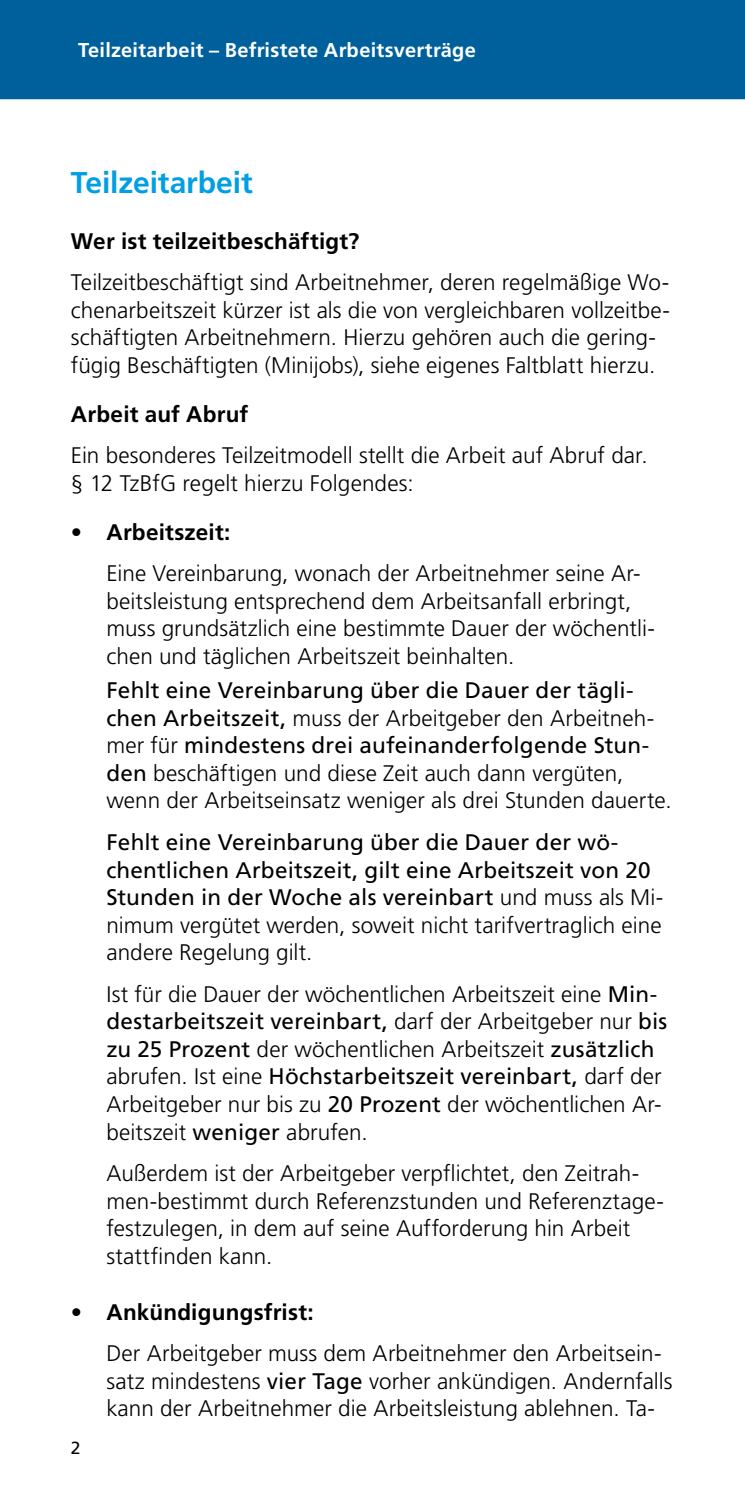
<style>
.page{position:relative;width:745px;height:1489px;background:#fff}
.page>*{position:absolute;margin:0;border:0;box-sizing:border-box;transform-origin:0 0}
.Headline_1{font:700 30px "Frutiger LT Pro";letter-spacing:-.005em;color:#009fe3}
.t1{font:300 22.5px/27.5px "Frutiger LT Pro";letter-spacing:.005em;color:#000}
.t2{font:22.5px/27.5px "Frutiger LT Pro";letter-spacing:.005em;color:#000}
.Headline_2{font:700 22.5px "Frutiger LT Pro";letter-spacing:.01em;color:#000}
.t3{font:700 20px "Frutiger LT Pro";letter-spacing:.015em;color:#fff}
.t4{font:17.5px "Frutiger LT Pro";color:#000}
.s1{font-weight:300}
.s2{font-weight:400}
</style>
<div class="page">
<div style="left:0;top:0;width:744px;height:99px;background:#00609c"></div>
<p class="t3" style="left:78px;top:38px;width:399px">Teilzeitarbeit – Befristete Arbeitsverträge</p>
<p class="Headline_1" style="left:71px;top:164px;width:183px">Teilzeitarbeit</p>
<p class="Headline_2" style="left:71px;top:227px;width:289px">Wer ist teilzeitbeschäftigt?</p>
<p class="t1" style="left:71px;top:269px;width:600px">Teilzeitbeschäftigt sind Arbeitnehmer, deren regelmäßige Wo&shy;chenarbeitszeit kürzer ist als die von vergleichbaren vollzeitbe&shy;schäftigten Arbeitnehmern. Hierzu gehören auch die gering&shy;fügig Beschäftigten (Minijobs), siehe eigenes Faltblatt hierzu.</p>
<p class="Headline_2" style="left:71px;top:400px;width:179px">Arbeit auf Abruf</p>
<p class="t1" style="left:71px;top:442px;width:578px">Ein besonderes Teilzeitmodell stellt die Arbeit auf Abruf dar. § 12 TzBfG regelt hierzu Folgendes:</p>
<p class="Headline_2" style="left:71px;top:518px;width:161px"><span class="s1">•</span> Arbeitszeit:</p>
<p class="t1" style="left:106px;top:560px;width:549px">Eine Vereinbarung, wonach der Arbeitnehmer seine Ar&shy;beitsleistung entsprechend dem Arbeitsanfall erbringt, muss grundsätzlich eine bestimmte Dauer der wöchentli&shy;chen und täglichen Arbeitszeit beinhalten.</p>
<p class="t1" style="left:106px;top:677px;width:566px"><span class="s2">Fehlt eine Vereinbarung über die Dauer der tägli&shy;chen Arbeitszeit,</span> muss der Arbeitgeber den Arbeitneh&shy;mer für <span class="s2">mindestens drei aufeinanderfolgende Stun&shy;den</span> beschäftigen und diese Zeit auch dann vergüten, wenn der Arbeitseinsatz weniger als drei Stunden dauerte.</p>
<p class="t2" style="left:106px;top:828px;width:558px">Fehlt eine Vereinbarung über die Dauer der wö&shy;chentlichen Arbeitszeit, gilt eine Arbeitszeit von 20<br>Stunden in der Woche als vereinbart <span class="s1">und muss als Mi&shy;nimum vergütet werden, soweit nicht tarifvertraglich eine andere Regelung gilt.</span></p>
<p class="t1" style="left:106px;top:980px;width:562px">Ist für die Dauer der wöchentlichen Arbeitszeit eine <span class="s2">Min&shy;destarbeitszeit vereinbart,</span> darf der Arbeitgeber nur <span class="s2">bis zu 25 Prozent</span> der wöchentlichen Arbeitszeit <span class="s2">zusätzlich </span>abrufen. Ist eine <span class="s2">Höchstarbeitszeit vereinbart,</span> darf der Arbeitgeber nur bis zu <span class="s2">20 Prozent</span> der wöchentlichen Ar&shy;beitszeit <span class="s2">weniger</span> abrufen.</p>
<p class="t1" style="left:106px;top:1159px;width:558px">Außerdem ist der Arbeitgeber verpflichtet, den Zeitrah&shy;men-bestimmt durch Referenzstunden und Referenztage&shy;festzulegen, in dem auf seine Aufforderung hin Arbeit stattfinden kann.</p>
<p class="Headline_2" style="left:71px;top:1298px;width:244px"><span class="s1">•</span> Ankündigungsfrist:</p>
<p class="t1" style="left:106px;top:1339px;width:567px">Der Arbeitgeber muss dem Arbeitnehmer den Arbeitsein&shy;satz mindestens <span class="s2">vier Tage</span> vorher ankündigen. Andernfalls kann der Arbeitnehmer die Arbeitsleistung ablehnen. Ta-</p>
<p class="t4" style="left:71px;top:1436px;width:11px">2</p>
</div>
